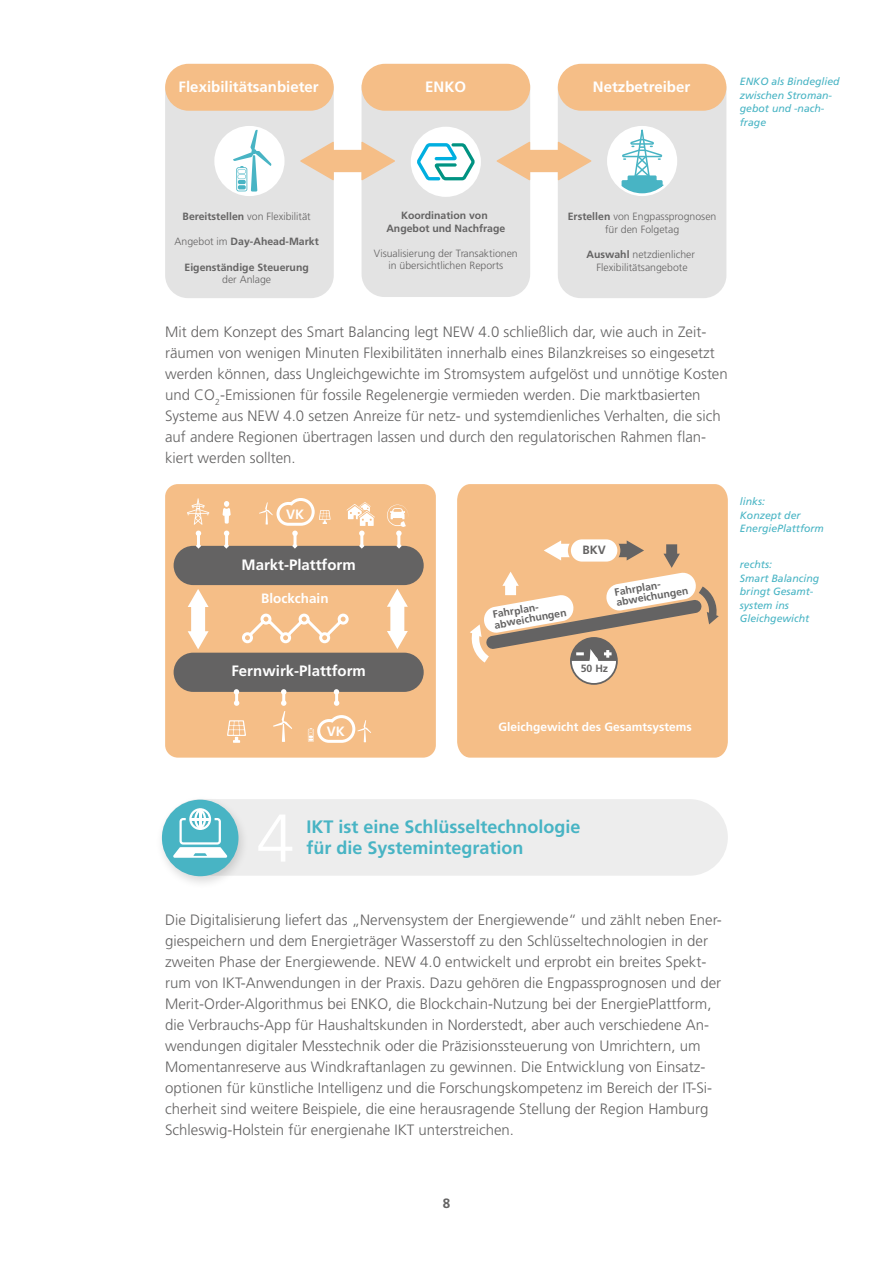
<style>
.page{position:relative;width:893px;height:1263px;background:#fff}
.page>*{position:absolute;margin:0;border:0;box-sizing:border-box;transform-origin:0 0}
.t1{font:700 18px/21px "Frutiger LT Pro";color:#48b4c4}
.t2{font:300 15px/21px "Frutiger LT Pro";color:#646363}
.t3{font:700 15px "Frutiger LT Pro";color:#fff}
.t4{font:700 13.5px "Frutiger LT Pro";color:#fff}
.t5{font:700 13.5px "Frutiger LT Pro";color:#646363}
.t6{font:700 12px "Frutiger LT Pro";color:#fff}
.t7{font:700 12px "Frutiger LT Pro";color:#646363}
.t8{font:300 10.5px/12.6px "Frutiger LT Pro";color:#646363;text-align:center}
.t9{font:italic 10.5px/13.5px "Frutiger LT Std";color:#48b4c4}
.t10{font:700 10.5px/10.5px "Frutiger LT Pro";color:#646363}
.s1{font-weight:700}
.s2{font-weight:300}
</style>
<div class="page">
<div style="left:457px;top:484px;width:271px;height:274px;background:#f5be87"></div>
<svg style="left:470px;top:536px;width:249px;height:147px"></svg>
<div style="left:165px;top:484px;width:271px;height:274px;background:#f5be87;border-radius:13px"></div>
<svg style="left:188px;top:589px;width:21px;height:60px"></svg>
<svg style="left:387px;top:589px;width:21px;height:60px"></svg>
<hr style="left:197px;top:532px;width:3px;height:15px;background:#fff">
<hr style="left:225px;top:532px;width:3px;height:15px;background:#fff">
<hr style="left:293px;top:532px;width:3px;height:15px;background:#fff">
<hr style="left:360px;top:532px;width:3px;height:15px;background:#fff">
<svg style="left:224px;top:530px;width:5px;height:6px"></svg>
<svg style="left:259px;top:498px;width:72px;height:38px"></svg>
<svg style="left:308px;top:715px;width:63px;height:28px"></svg>
<svg style="left:347px;top:502px;width:28px;height:34px"></svg>
<svg style="left:222px;top:501px;width:9px;height:23px"></svg>
<svg style="left:227px;top:720px;width:19px;height:23px"></svg>
<svg style="left:242px;top:613px;width:107px;height:31px"></svg>
<div style="left:174px;top:546px;width:250px;height:39px;background:#646363;border-radius:20px"></div>
<div style="left:174px;top:653px;width:250px;height:39px;background:#646363;border-radius:20px"></div>
<svg style="left:234px;top:689px;width:5px;height:17px"></svg>
<svg style="left:273px;top:689px;width:19px;height:53px"></svg>
<svg style="left:334px;top:689px;width:5px;height:17px"></svg>
<svg style="left:224px;top:543px;width:5px;height:6px"></svg>
<svg style="left:292px;top:543px;width:6px;height:6px"></svg>
<svg style="left:359px;top:543px;width:5px;height:6px"></svg>
<svg style="left:387px;top:504px;width:23px;height:45px"></svg>
<svg style="left:187px;top:498px;width:22px;height:38px"></svg>
<div style="left:162px;top:799px;width:566px;height:77px;background:#ededed;border-radius:38px"></div>
<div style="left:155px;top:794px;width:94px;height:95px;background:#000;opacity:.15"></div>
<div style="left:162px;top:800px;width:76px;height:76px;background:#48b4c4;border-radius:50%"></div>
<svg style="left:173px;top:808px;width:55px;height:50px"></svg>
<div style="left:362px;top:64px;width:168px;height:47px;background:#f5be87;border-radius:23px"></div>
<div style="left:558px;top:64px;width:168px;height:47px;background:#f5be87;border-radius:23px"></div>
<div style="left:165px;top:64px;width:169px;height:47px;background:#f5be87;border-radius:23px"></div>
<svg style="left:165px;top:85px;width:561px;height:213px"></svg>
<p class="t3" style="left:179px;top:78px;width:142px">Flexibilitätsanbieter</p>
<p class="t3" style="left:425px;top:78px;width:42px">ENKO</p>
<p class="t3" style="left:593px;top:78px;width:99px">Netzbetreiber</p>
<p class="t9" style="left:740px;top:75px;width:101px">ENKO als Bindeglied zwischen Stroman&shy;gebot und -nach&shy;frage</p>
<p class="t8" style="left:183px;top:210px;width:130px"><span class="s1">Bereitstellen</span> von Flexibilität</p>
<p class="t10" style="left:175px;top:236px;width:146px"><span class="s2">Angebot im</span> Day-Ahead-Markt</p>
<p class="t10" style="left:185px;top:262px;width:126px">Eigenständige Steuerung</p>
<p class="t8" style="left:222px;top:273px;width:51px">der Anlage</p>
<p class="t10" style="left:386px;top:209px;width:121px;line-height:12.6px;text-align:center">Koordination von<br>Angebot und Nachfrage</p>
<p class="t8" style="left:374px;top:247px;width:145px">Visualisierung der Transaktionen in übersichtlichen Reports</p>
<p class="t8" style="left:568px;top:210px;width:150px"><span class="s1">Erstellen</span> von Engpassprognosen für den Folgetag</p>
<p class="t8" style="left:586px;top:248px;width:110px"><span class="s1">Auswahl</span> netzdienlicher<br>Flexibilitätsangebote</p>
<p class="t2" style="left:165px;top:321px;width:564px">Mit dem Konzept des Smart Balancing legt NEW 4.0 schließlich dar, wie auch in Zeit&shy;räumen von wenigen Minuten Flexibilitäten innerhalb eines Bilanzkreises so eingesetzt werden können, dass Ungleichgewichte im Stromsystem aufgelöst und unnötige Kosten und CO<sub>2</sub>-Emissionen für fossile Regelenergie vermieden werden. Die marktbasierten Systeme aus NEW 4.0 setzen Anreize für netz- und systemdienliches Verhalten, die sich auf andere Regionen übertragen lassen und durch den regulatorischen Rahmen flan&shy;kiert werden sollten.</p>
<p class="t4" style="left:286px;top:506px;width:20px">VK</p>
<p class="t3" style="left:242px;top:556px;width:116px">Markt-Plattform</p>
<p class="t4" style="left:261px;top:591px;width:69px">Blockchain</p>
<p class="t10" style="left:492px;top:609px;width:74px;rotate:-10deg">Fahrplan&shy;abweichungen</p>
<p class="t7" style="left:582px;top:543px;width:25px">BKV</p>
<p class="t10" style="left:614px;top:587px;width:74px;rotate:-10deg">Fahrplan&shy;abweichungen</p>
<p class="t9" style="left:740px;top:495px;width:86px">links:<br>Konzept der<br>EnergiePlattform</p>
<p class="t9" style="left:740px;top:558px;width:81px">rechts:<br>Smart Balancing bringt Gesamt&shy;system ins<br>Gleichgewicht</p>
<p class="t3" style="left:231px;top:661px;width:136px">Fernwirk-Plattform</p>
<p class="t10" style="left:581px;top:663px;width:29px">50 Hz</p>
<p class="t4" style="left:327px;top:723px;width:20px">VK</p>
<p class="t6" style="left:498px;top:720px;width:195px">Gleichgewicht des Gesamtsystems</p>
<p class="t1" style="left:306px;top:816px;width:276px">IKT ist eine Schlüsseltechnologie für die Systemintegration</p>
<p class="t2" style="left:165px;top:909px;width:558px">Die Digitalisierung liefert das „Nervensystem der Energiewende“ und zählt neben Ener&shy;giespeichern und dem Energieträger Wasserstoff zu den Schlüsseltechnologien in der zweiten Phase der Energiewende. NEW 4.0 entwickelt und erprobt ein breites Spekt&shy;rum von IKT-Anwendungen in der Praxis. Dazu gehören die Engpassprognosen und der Merit-Order-Algorithmus bei ENKO, die Blockchain-Nutzung bei der EnergiePlattform, die Verbrauchs-App für Haushaltskunden in Norderstedt, aber auch verschiedene An&shy;wendungen digitaler Messtechnik oder die Präzisionssteuerung von Umrichtern, um Momentanreserve aus Windkraftanlagen zu gewinnen. Die Entwicklung von Einsatz&shy;optionen für künstliche Intelligenz und die Forschungskompetenz im Bereich der IT-Si&shy;cherheit sind weitere Beispiele, die eine herausragende Stellung der Region Hamburg Schleswig-Holstein für energienahe IKT unterstreichen.</p>
<p class="t5" style="left:443px;top:1195px;width:9px">8</p>
</div>
